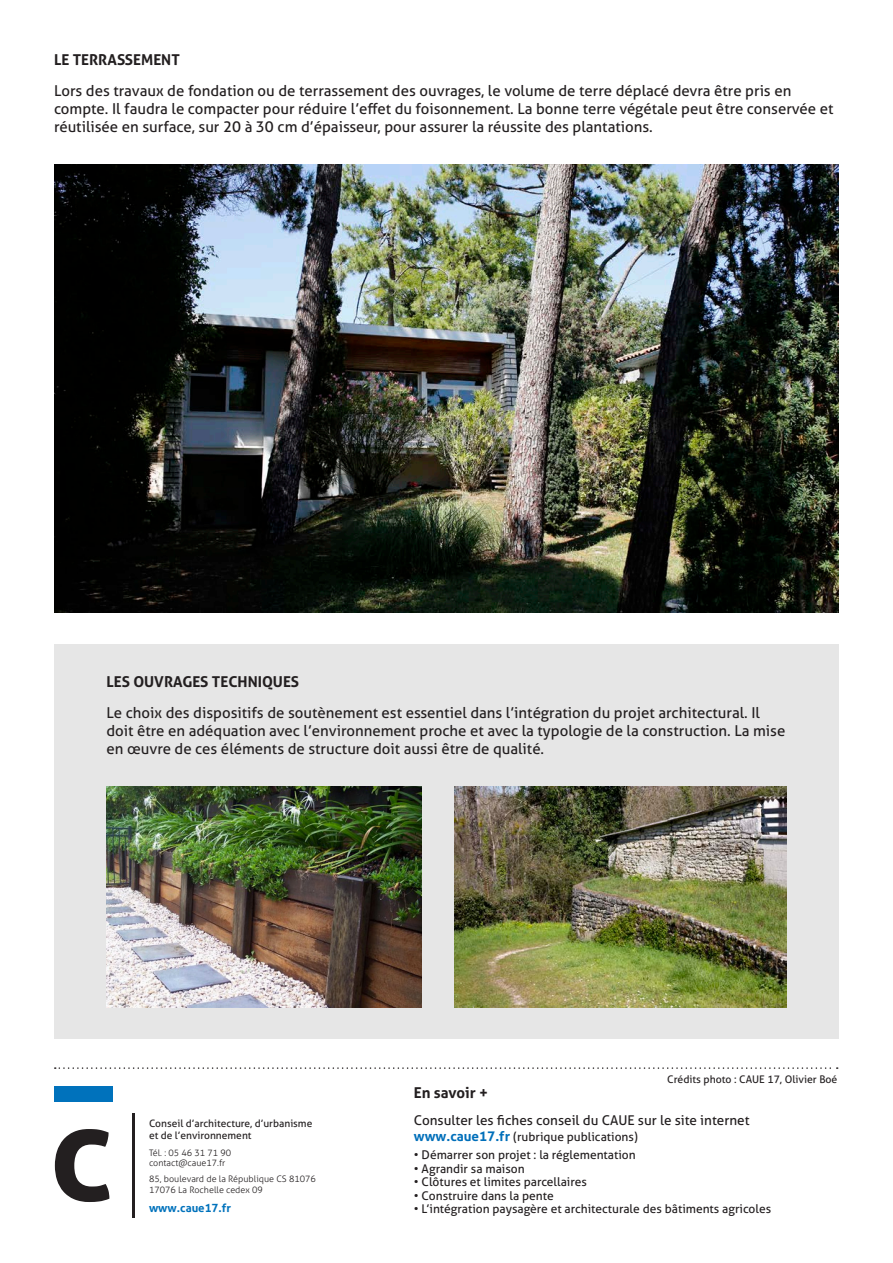
<style>
.page{position:relative;width:893px;height:1263px;background:#fff}
.page>*{position:absolute;margin:0;border:0;box-sizing:border-box;transform-origin:0 0}
.t1{font:15px/18px "Aller";color:#231f20}
.Titre_2{font:700 15px "Aller";color:#231f20}
.t2{font:13.5px "Aller";color:#231f20}
.t3{font:12px "Aller";color:#231f20}
.t4{font:700 11.55px "Aller";color:#0072bc}
.t5{font:10.5px "Aller";color:#231f20}
.t6{font:10.2px/12.3px "Aller";color:#231f20}
.t7{font:300 9px/10.8px "Aller";color:#231f20}
.s1{font-weight:700;font-size:13.5px;color:#006fba}
</style>
<div class="page">
<hr style="left:132px;top:1113px;width:2px;height:105px;background:#231f20">
<svg style="left:55px;top:1129px;width:54px;height:73px"></svg>
<div style="left:54px;top:1086px;width:59px;height:16px;background:#0072bc"></div>
<svg style="left:55px;top:1067px;width:783px;height:2px"></svg>
<div style="left:54px;top:644px;width:785px;height:395px;background:#e6e6e6"></div>
<img style="left:455px;top:787px;width:331px;height:221px">
<img style="left:106px;top:786px;width:315px;height:221px">
<img style="left:54px;top:164px;width:785px;height:448px">
<p class="Titre_2" style="left:54px;top:50px;width:127px">LE TERRASSEMENT</p>
<p class="t1" style="left:54px;top:81px;width:781px">Lors des travaux de fondation ou de terrassement des ouvrages, le volume de terre déplacé devra être pris en compte. Il faudra le compacter pour réduire l’effet du foisonnement. La bonne terre végétale peut être conservée et réutilisée en surface, sur 20 à 30 cm d’épaisseur, pour assurer la réussite des plantations.</p>
<p class="Titre_2" style="left:106px;top:673px;width:194px">LES OUVRAGES TECHNIQUES</p>
<p class="t1" style="left:106px;top:704px;width:680px">Le choix des dispositifs de soutènement est essentiel dans l’intégration du projet architectural. Il doit être en adéquation avec l’environnement proche et avec la typologie de la construction. La mise en œuvre de ces éléments de structure doit aussi être de qualité.</p>
<p class="t6" style="left:149px;top:1117px;width:165px">Conseil d’architecture, d’urbanisme et de l’environnement</p>
<p class="t7" style="left:149px;top:1147px;width:84px">Tél. : 05 46 31 71 90 contact@caue17.fr</p>
<p class="t7" style="left:149px;top:1174px;width:168px">85, boulevard de la République CS 81076<br>17076 La Rochelle cedex 09</p>
<p class="t4" style="left:149px;top:1201px;width:84px">www.caue17.fr</p>
<p class="t5" style="left:667px;top:1072px;width:172px">Crédits photo : CAUE 17, Olivier Boé</p>
<p class="Titre_2" style="left:414px;top:1083px;width:76px">En savoir +</p>
<p class="t2" style="left:414px;top:1111px;width:337px">Consulter les fiches conseil du CAUE sur le site internet</p>
<p class="t3" style="left:414px;top:1129px;width:225px"><span class="s1">www.caue17.fr</span> (rubrique publications)</p>
<p class="t3" style="left:414px;top:1147px;width:223px">• Démarrer son projet : la réglementation</p>
<p class="t3" style="left:414px;top:1161px;width:112px">• Agrandir sa maison</p>
<p class="t3" style="left:414px;top:1174px;width:174px">• Clôtures et limites parcellaires</p>
<p class="t3" style="left:414px;top:1188px;width:141px">• Construire dans la pente</p>
<p class="t3" style="left:414px;top:1201px;width:359px">• L’intégration paysagère et architecturale des bâtiments agricoles</p>
</div>
